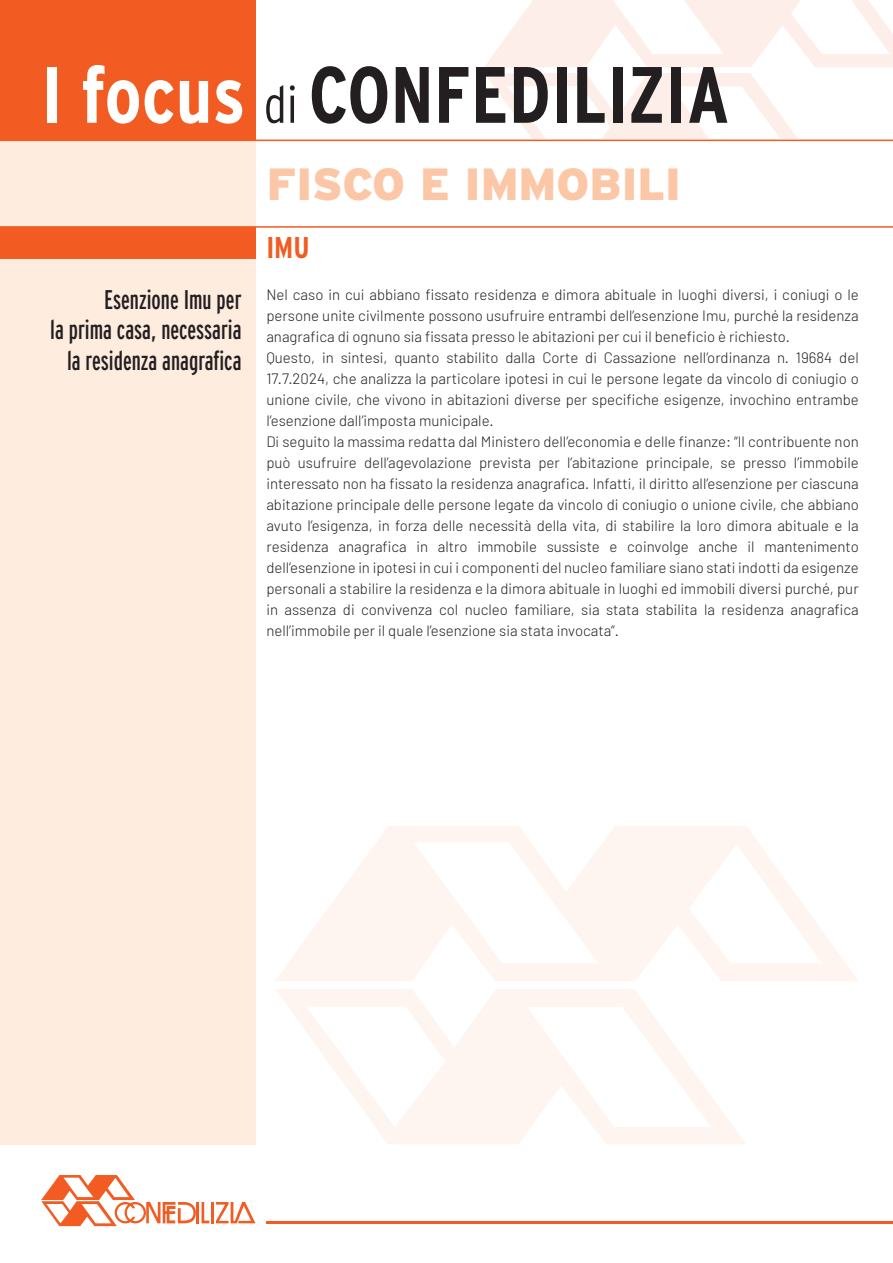
<style>
.page{position:relative;width:893px;height:1263px;background:#fff}
.page>*{position:absolute;margin:0;border:0;box-sizing:border-box;transform-origin:0 0}
.t1{font:700 condensed 79.65px "Interstate";color:#231f20}
.t2{font:900 45px "Interstate";color:#fbc7a7}
.t3{font:700 condensed 30px "Interstate";color:#f25b21}
.t4{font:extra-condensed 27px/30.5px "Interstate";color:#231f20;text-align:right}
.t5{font:300 15px/21px "Barlow";color:#231f20}
.s1{color:#fff}
.s2{font-weight:300;font-size:51.75px}
</style>
<div class="page">
<div style="left:0;top:0;width:255px;height:1144px;background:#feecdf"></div>
<hr style="left:267px;top:1221px;width:626px;height:2px;background:#f25b21">
<hr style="left:196px;top:1202px;width:3px;height:21px;background:#f25b21">
<svg style="left:202px;top:1202px;width:7px;height:21px"></svg>
<hr style="left:211px;top:1202px;width:3px;height:21px;background:#f25b21">
<svg style="left:216px;top:1202px;width:39px;height:21px"></svg>
<svg style="left:41px;top:1175px;width:155px;height:51px"></svg>
<svg style="left:484px;top:0;width:409px;height:67px"></svg>
<svg style="left:485px;top:73px;width:313px;height:66px"></svg>
<div style="left:0;top:0;width:255px;height:140px;background:#f25b21"></div>
<hr style="left:0;top:140px;width:893px;height:1px;background:#f25b21">
<svg style="left:275px;top:826px;width:583px;height:155px;fill:#fef8f6"></svg>
<svg style="left:276px;top:989px;width:469px;height:155px"></svg>
<hr style="left:0;top:226px;width:893px;height:2px;background:#f25b21">
<div style="left:0;top:227px;width:255px;height:31px;background:#f25b21"></div>
<h1 class="t1" style="left:41px;top:50px;width:690px"><span class="s1">I focus</span> <span class="s2">di</span> CONFEDILIZIA</h1>
<h2 class="t2" style="left:267px;top:158px;width:416px">FISCO E IMMOBILI</h2>
<h3 class="t4" style="left:50px;top:284px;width:193px">Esenzione Imu per<br>la prima casa, necessaria la residenza anagrafica</h3>
<h3 class="t3" style="left:266px;top:231px;width:45px">IMU</h3>
<p class="t5" style="left:266px;top:284px;width:594px">Nel caso in cui abbiano fissato residenza e dimora abituale in luoghi diversi, i coniugi o le persone unite civilmente possono usufruire entrambi dell’esenzione Imu, purché la residenza anagrafica di ognuno sia fissata presso le abitazioni per cui il beneficio è richiesto.<br>Questo, in sintesi, quanto stabilito dalla Corte di Cassazione nell’ordinanza n. 19684 del 17.7.2024, che analizza la particolare ipotesi in cui le persone legate da vincolo di coniugio o unione civile, che vivono in abitazioni diverse per specifiche esigenze, invochino entrambe l’esenzione dall’imposta municipale.<br>Di seguito la massima redatta dal Ministero dell’economia e delle finanze: “Il contribuente non può usufruire dell’agevolazione prevista per l’abitazione principale, se presso l’immobile interessato non ha fissato la residenza anagrafica. Infatti, il diritto all’esenzione per ciascuna abitazione principale delle persone legate da vincolo di coniugio o unione civile, che abbiano avuto l’esigenza, in forza delle necessità della vita, di stabilire la loro dimora abituale e la residenza anagrafica in altro immobile sussiste e coinvolge anche il mantenimento dell’esenzione in ipotesi in cui i componenti del nucleo familiare siano stati indotti da esigenze personali a stabilire la residenza e la dimora abituale in luoghi ed immobili diversi purché, pur in assenza di convivenza col nucleo familiare, sia stata stabilita la residenza anagrafica nell’immobile per il quale l’esenzione sia stata invocata”.</p>
</div>
